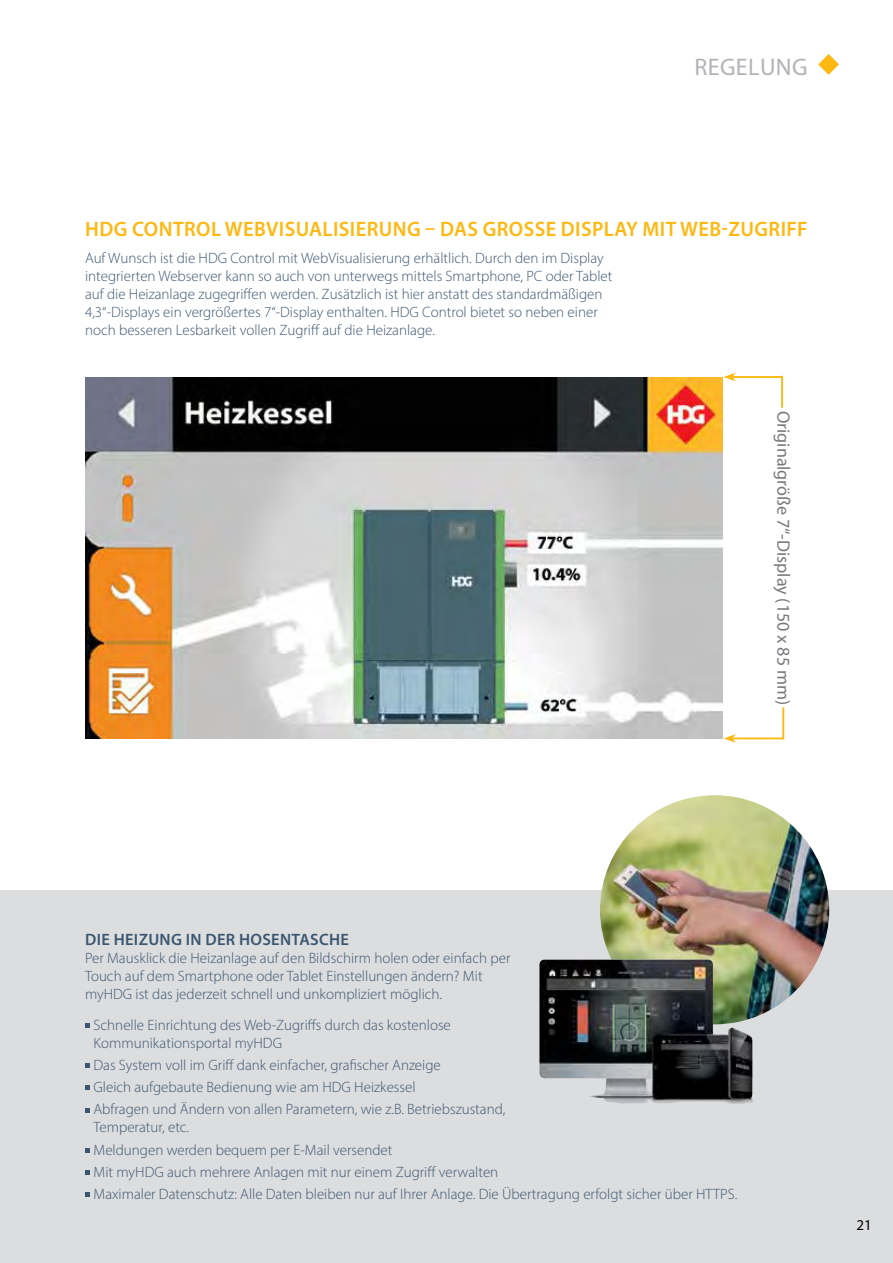
<style>
.page{position:relative;width:893px;height:1263px;background:#fff}
.page>*{position:absolute;margin:0;border:0;box-sizing:border-box;transform-origin:0 0}
.t1{font:24px "Myriad Pro";letter-spacing:.02em;color:#b1b3b6}
.t2{font:600 21px "Myriad Pro";letter-spacing:.02em;color:#fdb812}
.t3{font:18px "Myriad Pro";color:#77787b}
.t4{font:600 16.5px "Myriad Pro";letter-spacing:.02em;color:#3b5671}
.t5{font:300 15px/18px "Myriad Pro";color:#3b5671}
.t6{font:15px "Myriad Pro";color:#000}
</style>
<div class="page">
<img style="left:85px;top:377px;width:638px;height:361px">
<hr style="left:732px;top:376px;width:50px;height:2px;background:#fdb812">
<svg style="left:724px;top:373px;width:12px;height:8px"></svg>
<hr style="left:781px;top:376px;width:2px;height:32px;background:#fdb812">
<hr style="left:732px;top:737px;width:51px;height:2px;background:#fdb812">
<svg style="left:724px;top:734px;width:12px;height:9px"></svg>
<hr style="left:782px;top:707px;width:2px;height:32px;background:#fdb812">
<div style="left:0;top:890px;width:893px;height:373px;background:#dcddde"></div>
<svg style="left:85px;top:1023px;width:4px;height:4px"></svg>
<svg style="left:85px;top:1063px;width:4px;height:5px"></svg>
<svg style="left:85px;top:1086px;width:4px;height:4px"></svg>
<svg style="left:85px;top:1108px;width:4px;height:4px"></svg>
<svg style="left:85px;top:1148px;width:4px;height:4px"></svg>
<svg style="left:85px;top:1170px;width:4px;height:5px"></svg>
<svg style="left:85px;top:1193px;width:4px;height:4px"></svg>
<img style="left:600px;top:795px;width:229px;height:229px;border-radius:115px">
<img style="left:544px;top:1078px;width:62px;height:20px">
<img style="left:540px;top:959px;width:212px;height:119px">
<svg style="left:818px;top:54px;width:21px;height:21px"></svg>
<h1 class="t1" style="left:694px;top:52px;width:115px">REGELUNG</h1>
<h2 class="t2" style="left:85px;top:216px;width:724px">HDG CONTROL WEBVISUALISIERUNG – DAS GROSSE DISPLAY MIT WEB-ZUGRIFF</h2>
<p class="t5" style="left:85px;top:248px;width:529px">Auf Wunsch ist die HDG Control mit WebVisualisierung erhältlich. Durch den im Display integrierten Webserver kann so auch von unterwegs mittels Smartphone, PC oder Tablet auf die Heizanlage zugegriffen werden. Zusätzlich ist hier anstatt des standardmäßigen 4,3“-Displays ein vergrößertes 7“-Display enthalten. HDG Control bietet so neben einer noch besseren Lesbarkeit vollen Zugriff auf die Heizanlage.</p>
<p class="t3" style="left:794px;top:411px;width:295px;rotate:90deg">Originalgröße 7“-Display (150 x 85 mm)</p>
<p class="t4" style="left:85px;top:929px;width:265px">DIE HEIZUNG IN DER HOSENTASCHE</p>
<p class="t5" style="left:85px;top:949px;width:427px">Per Mausklick die Heizanlage auf den Bildschirm holen oder einfach per<br>Touch auf dem Smartphone oder Tablet Einstellungen ändern? Mit myHDG ist das jederzeit schnell und unkompliziert möglich.</p>
<p class="t5" style="left:94px;top:1015px;width:359px">Schnelle Einrichtung des Web-Zugriffs durch das kostenlose<br>Kommunikationsportal myHDG</p>
<p class="t5" style="left:94px;top:1053px;width:413px;line-height:22.2px">Das System voll im Griff dank einfacher, grafischer Anzeige<br>Gleich aufgebaute Bedienung wie am HDG Heizkessel<br>Abfragen und Ändern von allen Parametern, wie z.B. Betriebszustand,</p>
<p class="t5" style="left:94px;top:1116px;width:645px;line-height:22.2px">Temperatur, etc.<br>Meldungen werden bequem per E-Mail versendet<br>Mit myHDG auch mehrere Anlagen mit nur einem Zugriff verwalten<br>Maximaler Datenschutz: Alle Daten bleiben nur auf Ihrer Anlage. Die Übertragung erfolgt sicher über HTTPS.</p>
<p class="t6" style="left:856px;top:1215px;width:17px">21</p>
</div>
